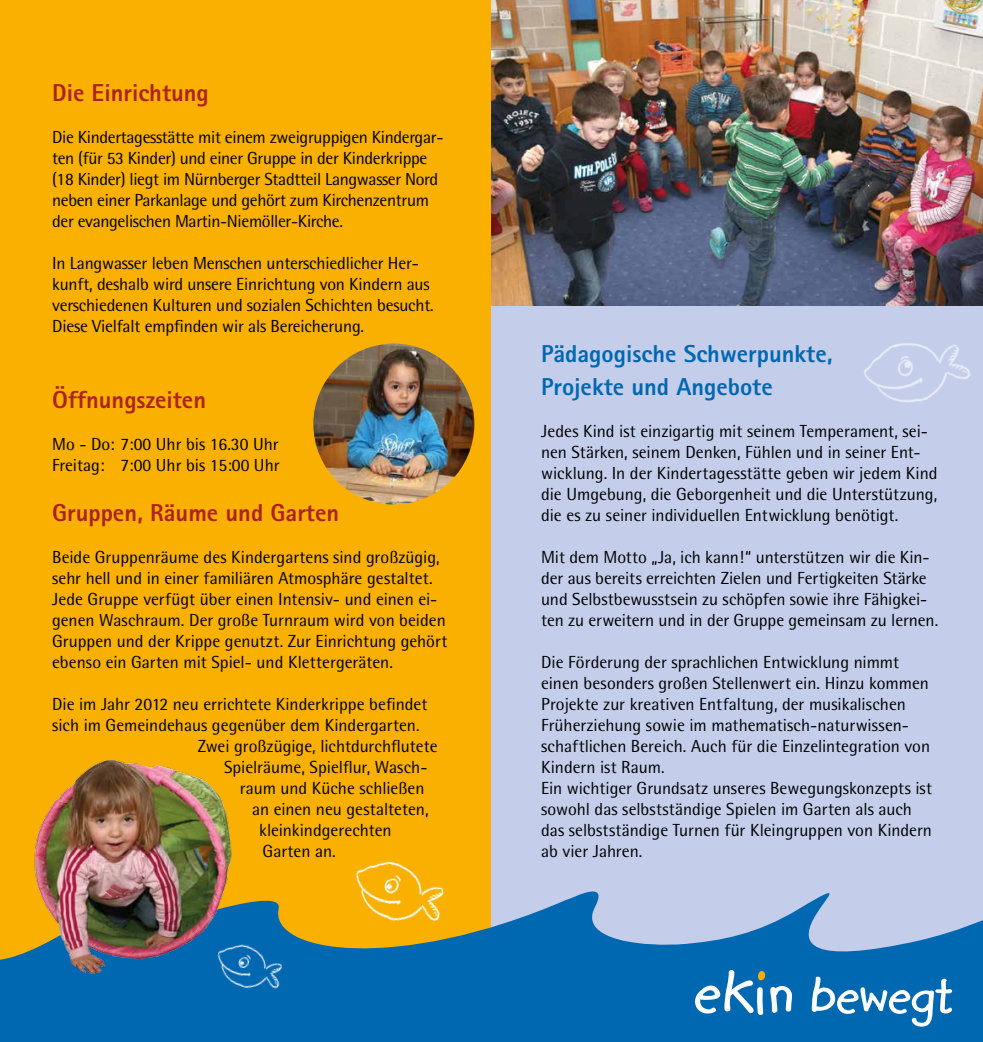
<style>
.page{position:relative;width:983px;height:1042px;background:#fff}
.page>*{position:absolute;margin:0;border:0;box-sizing:border-box;transform-origin:0 0}
.t1{font:700 56px "Kidprint";color:#fff}
.t2{font:800 24.5px "Rotis Sans Serif";color:#ad2221}
.t3{font:800 24.5px/33.6px "Rotis Sans Serif";color:#0067b1}
.t4{font:17.5px/21px "Rotis Semi Sans";letter-spacing:-.005em;color:#000}
</style>
<div class="page">
<div style="left:0;top:0;width:491px;height:1042px;background:#f9b000"></div>
<div style="left:491px;top:0;width:491px;height:1042px;background:#c4ceea"></div>
<img style="left:864px;top:343px;width:107px;height:60px">
<svg style="left:611px;top:893px;width:371px;height:149px;fill:#0067b1"></svg>
<svg style="left:0;top:891px;width:611px;height:151px;fill:#0067b1"></svg>
<svg style="left:694px;top:970px;width:97px;height:45px;background:#4b92c4"></svg>
<img style="left:343px;top:861px;width:115px;height:86px">
<img style="left:491px;top:0;width:491px;height:305px">
<img style="left:30px;top:759px;width:213px;height:229px">
<img style="left:313px;top:344px;width:161px;height:160px;border-radius:80px">
<img style="left:209px;top:934px;width:83px;height:73px">
<h2 class="t2" style="left:52px;top:77px;width:158px">Die Einrichtung</h2>
<p class="t4" style="left:52px;top:127px;width:393px">Die Kindertagesstätte mit einem zweigruppigen Kindergar&shy;ten (für 53 Kinder) und einer Gruppe in der Kinderkrippe (18 Kinder) liegt im Nürnberger Stadtteil Langwasser Nord neben einer Parkanlage und gehört zum Kirchenzentrum der evangelischen Martin-Niemöller-Kirche.</p>
<p class="t4" style="left:52px;top:253px;width:383px">In Langwasser leben Menschen unterschiedlicher Her&shy;kunft, deshalb wird unsere Einrichtung von Kindern aus verschiedenen Kulturen und sozialen Schichten besucht.<br>Diese Vielfalt empfinden wir als Bereicherung.</p>
<h2 class="t2" style="left:52px;top:384px;width:155px">Öffnungszeiten</h2>
<p class="t4" style="left:52px;top:433px;width:229px">Mo - Do: 7:00 Uhr bis 16.30 Uhr<br>Freitag: 7:00 Uhr bis 15:00 Uhr</p>
<h2 class="t2" style="left:52px;top:497px;width:288px">Gruppen, Räume und Garten</h2>
<p class="t4" style="left:52px;top:547px;width:396px">Beide Gruppenräume des Kindergartens sind großzügig, sehr hell und in einer familiären Atmosphäre gestaltet.<br>Jede Gruppe verfügt über einen Intensiv- und einen ei&shy;genen Waschraum. Der große Turnraum wird von beiden Gruppen und der Krippe genutzt. Zur Einrichtung gehört ebenso ein Garten mit Spiel- und Klettergeräten.</p>
<p class="t4" style="left:52px;top:694px;width:377px">Die im Jahr 2012 neu errichtete Kinderkrippe befindet</p>
<p class="t4" style="left:52px;top:715px;width:369px">sich im Gemeindehaus gegenüber dem Kindergarten.</p>
<p class="t4" style="left:198px;top:736px;width:241px">Zwei großzügige, lichtdurchflutete</p>
<p class="t4" style="left:224px;top:757px;width:205px">Spielräume, Spielflur, Wasch-</p>
<p class="t4" style="left:240px;top:778px;width:186px">raum und Küche schließen</p>
<p class="t4" style="left:252px;top:799px;width:178px">an einen neu gestalteten,</p>
<p class="t4" style="left:259px;top:820px;width:134px">kleinkindgerechten</p>
<p class="t4" style="left:262px;top:841px;width:75px">Garten an.</p>
<h2 class="t3" style="left:541px;top:336px;width:293px">Pädagogische Schwerpunkte,<br>Projekte und Angebote</h2>
<p class="t4" style="left:541px;top:420px;width:398px">Jedes Kind ist einzigartig mit seinem Temperament, sei&shy;nen Stärken, seinem Denken, Fühlen und in seiner Ent&shy;wicklung. In der Kindertagesstätte geben wir jedem Kind die Umgebung, die Geborgenheit und die Unterstützung, die es zu seiner individuellen Entwicklung benötigt.</p>
<p class="t4" style="left:541px;top:546px;width:398px">Mit dem Motto „Ja, ich kann!“ unterstützen wir die Kin&shy;der aus bereits erreichten Zielen und Fertigkeiten Stärke und Selbstbewusstsein zu schöpfen sowie ihre Fähigkei&shy;ten zu erweitern und in der Gruppe gemeinsam zu lernen.</p>
<p class="t4" style="left:541px;top:651px;width:392px">Die Förderung der sprachlichen Entwicklung nimmt einen besonders großen Stellenwert ein. Hinzu kommen Projekte zur kreativen Entfaltung, der musikalischen Früherziehung sowie im mathematisch-naturwissen&shy;schaftlichen Bereich. Auch für die Einzelintegration von Kindern ist Raum.<br>Ein wichtiger Grundsatz unseres Bewegungskonzepts ist sowohl das selbstständige Spielen im Garten als auch das selbstständige Turnen für Kleingruppen von Kindern ab vier Jahren.</p>
<h1 class="t1" style="left:810px;top:965px;width:144px">bewegt</h1>
</div>
